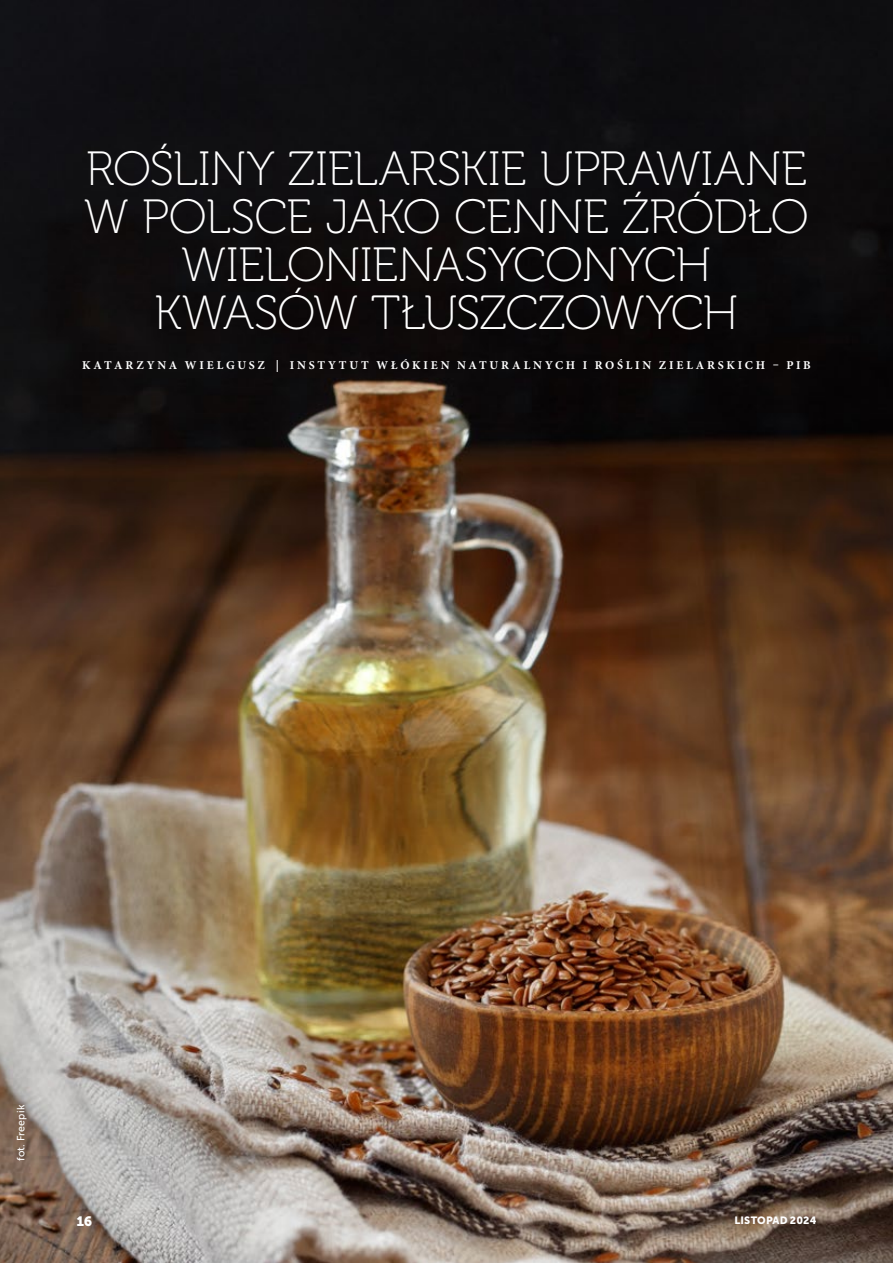
<style>
.page{position:relative;width:893px;height:1263px;background:#fff}
.page>*{position:absolute;margin:0;border:0;box-sizing:border-box;transform-origin:0 0}
.t1{font:48px/48px "Museo 100";letter-spacing:-.015em;color:#fff;text-align:center}
.t2{font:13.5px "Museo 900";color:#fff}
.t3{font:700 12px "Minion Pro";letter-spacing:.235em;color:#fff}
.t4{font:10.5px "Museo Sans 900";letter-spacing:.015em;color:#fff}
.t5{font:10.5px "Museo Sans 500";letter-spacing:.015em;color:#fff}
</style>
<div class="page">
<img style="left:0;top:0;width:893px;height:1263px">
<p class="t1" style="left:84px;top:146px;width:726px">ROŚLINY ZIELARSKIE UPRAWIANE<br>W POLSCE JAKO CENNE ŹRÓDŁO<br>WIELONIENASYCONYCH<br>KWASÓW TŁUSZCZOWYCH</p>
<p class="t3" style="left:82px;top:356px;width:730px">KATARZYNA WIELGUSZ | INSTYTUT WŁÓKIEN NATURALNYCH I ROŚLIN ZIELARSKICH – PIB</p>
<p class="t5" style="left:15px;top:1161px;width:58px;rotate:-90deg">fot. Freepik</p>
<p class="t2" style="left:77px;top:1214px;width:17px">16</p>
<p class="t4" style="left:734px;top:1214px;width:83px">LISTOPAD 2024</p>
</div>
